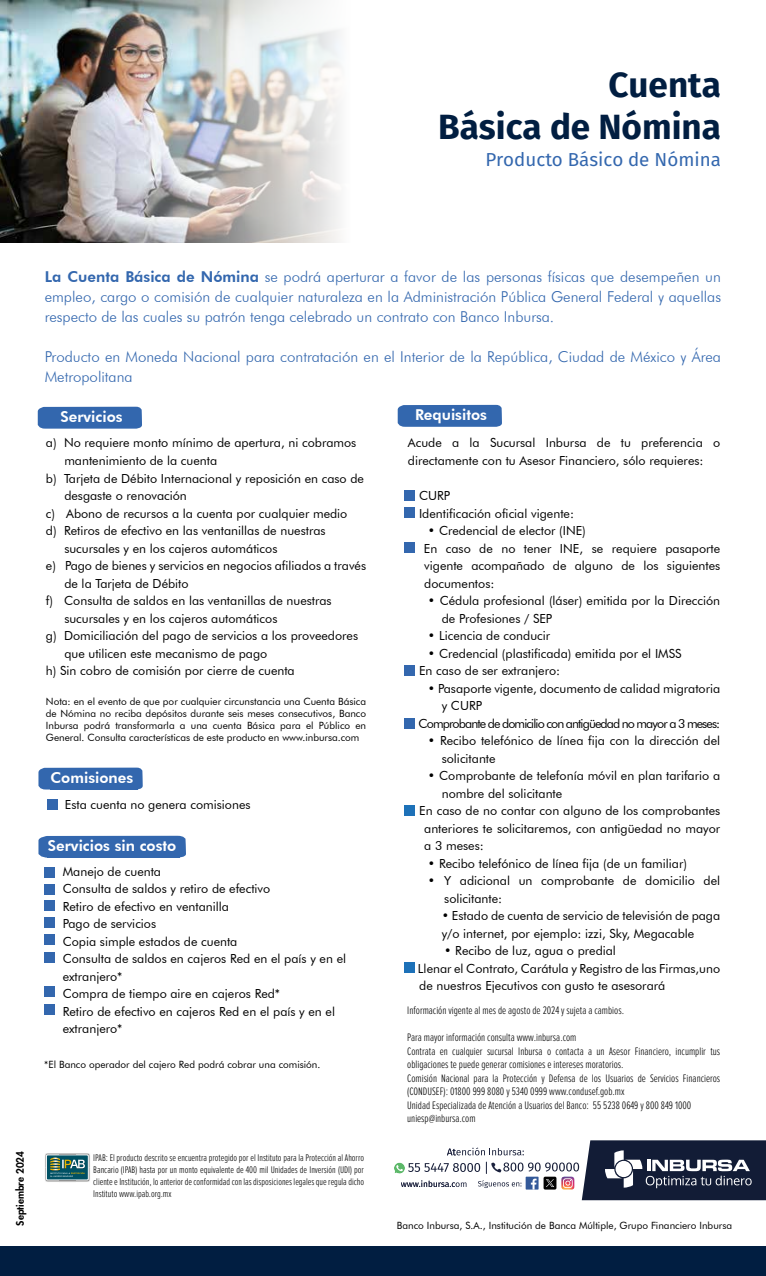
<style>
.page{position:relative;width:766px;height:1276px;background:#fff}
.page>*{position:absolute;margin:0;border:0;box-sizing:border-box;transform-origin:0 0}
.t1{font:700 35px/42px "Fira Sans";color:#011e41;text-align:right}
.t2{font:18.75px "Fira Sans";color:#3367ae}
.t3{font:300 15px/20px "Futura BT";color:#3367ae;text-align:justify}
.t4{font:800 15px "Futura BT";color:#fff}
.t5{font:12.5px/17.5px "Futura BT";color:#000}
.t6{font:12.5px "Futura BT";letter-spacing:-.07em;color:#000}
.t7{font:300 11.25px/13.5px "Proxima Nova Ex Cn";color:#000}
.t8{font:10px/12px "Futura BT";color:#000;text-align:justify}
.t9{font:300 10px/12px "Proxima Nova Ex Cn";color:#000;text-align:justify}
.t10{font:800 10px "Futura";color:#000}
.s1{font-weight:800}
</style>
<div class="page">
<img style="left:0;top:0;width:59px;height:243px">
<svg style="left:38px;top:836px;width:148px;height:21px"></svg>
<div style="left:48px;top:839px;width:132px;height:18px;background:#3367ae"></div>
<div style="left:44px;top:867px;width:11px;height:10px;background:#3367ae"></div>
<div style="left:44px;top:884px;width:11px;height:10px;background:#3367ae"></div>
<div style="left:44px;top:901px;width:11px;height:10px;background:#3367ae"></div>
<svg style="left:38px;top:407px;width:104px;height:22px"></svg>
<div style="left:60px;top:410px;width:80px;height:16px;background:#3367ae"></div>
<svg style="left:397px;top:405px;width:105px;height:22px"></svg>
<div style="left:415px;top:408px;width:79px;height:16px;background:#3367ae"></div>
<div style="left:404px;top:718px;width:10px;height:10px;background:#3367ae"></div>
<div style="left:404px;top:665px;width:10px;height:10px;background:#3367ae"></div>
<div style="left:404px;top:507px;width:10px;height:10px;background:#3367ae"></div>
<div style="left:404px;top:543px;width:10px;height:10px;background:#3367ae"></div>
<div style="left:404px;top:490px;width:10px;height:10px;background:#3367ae"></div>
<svg style="left:38px;top:767px;width:105px;height:22px"></svg>
<div style="left:50px;top:771px;width:88px;height:18px;background:#3367ae"></div>
<div style="left:47px;top:799px;width:10px;height:10px;background:#3367ae"></div>
<img style="left:59px;top:0;width:281px;height:243px">
<div style="left:0;top:1246px;width:765px;height:29px;background:#011e41"></div>
<div style="left:404px;top:962px;width:10px;height:10px;background:#1d71b8"></div>
<div style="left:404px;top:805px;width:10px;height:10px;background:#1d71b8"></div>
<div style="left:44px;top:935px;width:11px;height:10px;background:#3367ae"></div>
<div style="left:44px;top:952px;width:11px;height:10px;background:#3367ae"></div>
<div style="left:44px;top:1005px;width:11px;height:10px;background:#3367ae"></div>
<div style="left:44px;top:917px;width:11px;height:10px;background:#3367ae"></div>
<div style="left:44px;top:987px;width:10px;height:10px;background:#3367ae"></div>
<img style="left:45px;top:1154px;width:1px;height:27px">
<img style="left:89px;top:1154px;width:1px;height:27px">
<svg style="left:46px;top:1153px;width:43px;height:29px"></svg>
<svg style="left:394px;top:1140px;width:371px;height:60px"></svg>
<h1 class="t1" style="left:438px;top:67px;width:284px">Cuenta<br>Básica de Nómina</h1>
<h2 class="t2" style="left:485px;top:147px;width:237px">Producto Básico de Nómina</h2>
<p class="t10" style="left:14px;top:1225px;width:76px;rotate:-90deg">Septiembre 2024</p>
<p class="t3" style="left:45px;top:266px;width:677px"><span class="s1">La Cuenta Básica de Nómina</span> se podrá aperturar a favor de las personas físicas que desempeñen un empleo, cargo o comisión de cualquier naturaleza en la Administración Pública General Federal y aquellas respecto de las cuales su patrón tenga celebrado un contrato con Banco Inbursa.</p>
<p class="t3" style="left:45px;top:346px;width:677px">Producto en Moneda Nacional para contratación en el Interior de la República, Ciudad de México y Área<br>Metropolitana</p>
<p class="t4" style="left:60px;top:407px;width:64px">Servicios</p>
<p class="t4" style="left:415px;top:405px;width:73px">Requisitos</p>
<p class="t5" style="left:46px;top:434px;width:312px">a) No requiere monto mínimo de apertura, ni cobramos</p>
<p class="t5" style="left:64px;top:452px;width:154px">mantenimiento de la cuenta</p>
<p class="t5" style="left:46px;top:469px;width:319px">b) Tarjeta de Débito Internacional y reposición en caso de</p>
<p class="t5" style="left:64px;top:487px;width:124px">desgaste o renovación</p>
<p class="t5" style="left:46px;top:504px;width:303px">c) Abono de recursos a la cuenta por cualquier medio</p>
<p class="t5" style="left:46px;top:522px;width:281px">d) Retiros de efectivo en las ventanillas de nuestras</p>
<p class="t5" style="left:64px;top:539px;width:214px">sucursales y en los cajeros automáticos</p>
<p class="t5" style="left:46px;top:557px;width:321px">e) Pago de bienes y servicios en negocios afiliados a través</p>
<p class="t5" style="left:64px;top:574px;width:126px">de la Tarjeta de Débito</p>
<p class="t5" style="left:46px;top:592px;width:287px">f) Consulta de saldos en las ventanillas de nuestras</p>
<p class="t5" style="left:64px;top:609px;width:214px">sucursales y en los cajeros automáticos</p>
<p class="t5" style="left:46px;top:627px;width:313px">g) Domiciliación del pago de servicios a los proveedores</p>
<p class="t5" style="left:64px;top:644px;width:204px">que utilicen este mecanismo de pago</p>
<p class="t5" style="left:46px;top:662px;width:250px">h) Sin cobro de comisión por cierre de cuenta</p>
<p class="t8" style="left:46px;top:695px;width:321px">Nota: en el evento de que por cualquier circunstancia una Cuenta Básica de Nómina no reciba depósitos durante seis meses consecutivos, Banco Inbursa podrá transformarla a una cuenta Básica para el Público en General. Consulta características de este producto en www.inbursa.com</p>
<p class="t4" style="left:50px;top:768px;width:84px">Comisiones</p>
<p class="t5" style="left:65px;top:795px;width:187px">Esta cuenta no genera comisiones</p>
<p class="t5" style="left:408px;top:434px;width:314px">Acude a la Sucursal Inbursa de tu preferencia o directamente con tu Asesor Financiero, sólo requieres:</p>
<p class="t5" style="left:408px;top:487px;width:44px">• CURP</p>
<p class="t5" style="left:408px;top:504px;width:167px">• Identificación oficial vigente:</p>
<p class="t5" style="left:428px;top:522px;width:159px">• Credencial de elector (INE)</p>
<p class="t5" style="left:424px;top:539px;width:297px;text-align:justify;text-indent:-16px">• En caso de no tener INE, se requiere pasaporte vigente acompañado de alguno de los siguientes documentos:</p>
<p class="t5" style="left:441px;top:592px;width:280px;text-indent:-14px">• Cédula profesional (láser) emitida por la Dirección de Profesiones / SEP</p>
<p class="t5" style="left:428px;top:627px;width:124px">• Licencia de conducir</p>
<p class="t5" style="left:428px;top:644px;width:255px">• Credencial (plastificada) emitida por el IMSS</p>
<p class="t5" style="left:408px;top:662px;width:154px">• En caso de ser extranjero:</p>
<p class="t5" style="left:441px;top:679px;width:280px;text-indent:-14px">• Pasaporte vigente, documento de calidad migratoria y CURP</p>
<p class="t6" style="left:408px;top:715px;width:314px">• Comprobante de domicilio con antigüedad no mayor a 3 meses:</p>
<p class="t5" style="left:441px;top:732px;width:280px;text-indent:-14px">• Recibo telefónico de línea fija con la dirección del solicitante</p>
<p class="t5" style="left:441px;top:767px;width:280px;text-indent:-14px">• Comprobante de telefonía móvil en plan tarifario a nombre del solicitante</p>
<p class="t5" style="left:424px;top:802px;width:297px;text-align:justify;text-indent:-16px">• En caso de no contar con alguno de los comprobantes anteriores te solicitaremos, con antigüedad no mayor a 3 meses:</p>
<p class="t5" style="left:428px;top:854px;width:260px">• Recibo telefónico de línea fija (de un familiar)</p>
<p class="t5" style="left:444px;top:872px;width:277px;text-indent:-16px">• Y adicional un comprobante de domicilio del solicitante:</p>
<p class="t5" style="left:441px;top:907px;width:280px">• Estado de cuenta de servicio de televisión de paga y/o internet, por ejemplo: izzi, Sky, Megacable</p>
<p class="t5" style="left:444px;top:942px;width:173px">• Recibo de luz, agua o predial</p>
<p class="t5" style="left:419px;top:959px;width:302px;text-indent:-11px">• Llenar el Contrato, Carátula y Registro de las Firmas,uno de nuestros Ejecutivos con gusto te asesorará</p>
<p class="t4" style="left:48px;top:836px;width:130px">Servicios sin costo</p>
<p class="t5" style="left:63px;top:862px;width:285px">Manejo de cuenta<br>Consulta de saldos y retiro de efectivo<br>Retiro de efectivo en ventanilla<br>Pago de servicios<br>Copia simple estados de cuenta<br>Consulta de saldos en cajeros Red en el país y en el extranjero*<br>Compra de tiempo aire en cajeros Red*<br>Retiro de efectivo en cajeros Red en el país y en el extranjero*</p>
<p class="t8" style="left:44px;top:1058px;width:277px">*El Banco operador del cajero Red podrá cobrar una comisión.</p>
<p class="t7" style="left:407px;top:1003px;width:218px">Información vigente al mes de agosto de 2024 y sujeta a cambios.</p>
<p class="t7" style="left:407px;top:1031px;width:314px">Para mayor información consulta www.inbursa.com<br>Contrata en cualquier sucursal Inbursa o contacta a un Asesor Financiero, incumplir tus obligaciones te puede generar comisiones e intereses moratorios.<br>Comisión Nacional para la Protección y Defensa de los Usuarios de Servicios Financieros (CONDUSEF): 01800 999 8080 y 5340 0999 www.condusef.gob.mx<br>Unidad Especializada de Atención a Usuarios del Banco: 55 5238 0649 y 800 849 1000 uniesp@inbursa.com</p>
<p class="t9" style="left:93px;top:1152px;width:272px">IPAB: El producto descrito se encuentra protegido por el Instituto para la Protección al Ahorro Bancario (IPAB) hasta por un monto equivalente de 400 mil Unidades de Inversión (UDI) por cliente e Institución, lo anterior de conformidad con las disposiciones legales que regula dicho Instituto www.ipab.org.mx</p>
<p class="t8" style="left:397px;top:1219px;width:336px">Banco Inbursa, S.A., Institución de Banca Múltiple, Grupo Financiero Inbursa</p>
</div>
